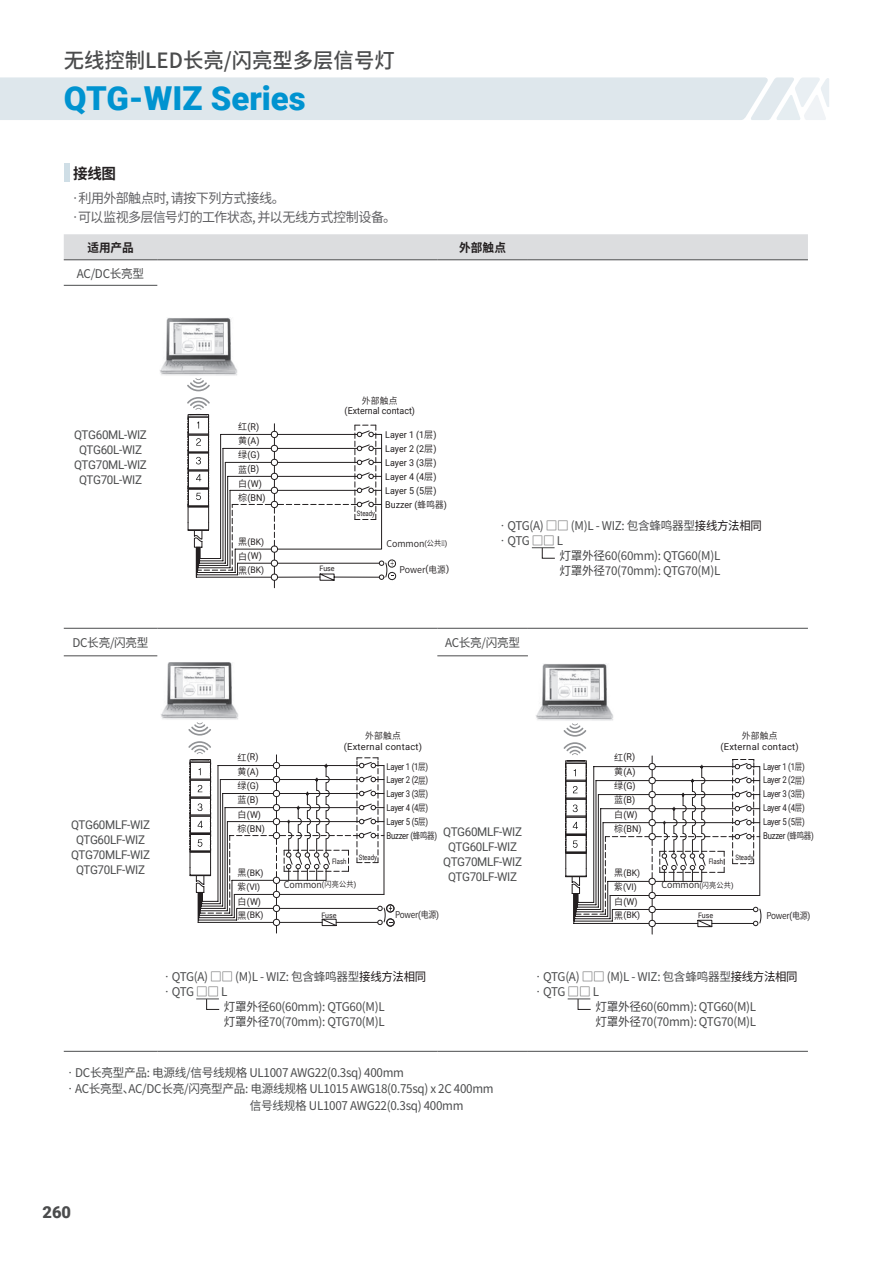
<style>
.page{position:relative;width:893px;height:1263px;background:#fff}
.page>*{position:absolute;margin:0;border:0;box-sizing:border-box;transform-origin:0 0}
.t1{font:900 33px "Roboto";color:#0093d0}
.t2{font:500 21px "Source Han Sans CN";color:#4b4c4d}
.t3{font:900 16.5px "Roboto";color:#4b4c4d}
.t4{font:700 15px "Source Han Sans CN";color:#231f20}
.t5{font:13.5px/19.5px "Source Han Sans CN";letter-spacing:-.04em;color:#606063}
.t6{font:12px "Source Han Sans CN";letter-spacing:-.025em;color:#4b4c4d}
.t7{font:12px/15px "Roboto";letter-spacing:-.025em;color:#4b4c4d;text-align:center}
.t8{font:700 12px "Source Han Sans CN";color:#231f20}
.t9{font:9.3px/14.2px "Roboto";letter-spacing:-.005em;color:#231f20;scale:.95 1}
.t10{font:9.3px/13.8px "Roboto";letter-spacing:-.025em;color:#231f20;scale:.82 1}
.t11{font:9.3px "Source Han Sans CN";color:#231f20;scale:.95 1}
.t12{font:9.3px "Roboto";letter-spacing:.025em;color:#231f20}
.t13{font:9.3px "Source Han Sans CN";color:#231f20;scale:.88 1}
.t14{font:9px/14.4px "Roboto";color:#231f20;scale:.95 1}
.t15{font:9px "Source Han Sans CN";letter-spacing:.025em;color:#231f20}
.t16{font:7.5px "Roboto";color:#231f20;scale:.8 1}
.t17{font:7.5px "Roboto";color:#231f20;scale:.95 1}
.s1{font-family:"Source Han Sans CN"}
.s2{font-family:"Source Han Sans CN";font-size:9.3px}
.s3{font-family:"Roboto";font-size:7.5px}
.s4{font-size:7.8px}
.s5{font-family:"Roboto"}
.s6{color:#1a1415}
.s7{color:#3e3e3f}
</style>
<div class="page">
<div style="left:64px;top:234px;width:744px;height:25px;background:#dcdddf"></div>
<hr style="left:64px;top:285px;width:93px;height:1px;background:#4b4c4d">
<hr style="left:64px;top:655px;width:93px;height:1px;background:#4b4c4d">
<hr style="left:437px;top:655px;width:91px;height:1px;background:#4b4c4d">
<hr style="left:157px;top:628px;width:280px;height:1px;background:#4b4c4d">
<hr style="left:528px;top:628px;width:280px;height:1px;background:#4b4c4d">
<hr style="left:64px;top:628px;width:93px;height:1px;background:#4b4c4d">
<hr style="left:437px;top:628px;width:91px;height:1px;background:#4b4c4d">
<hr style="left:64px;top:259px;width:93px;height:1px;background:#4b4c4d">
<hr style="left:157px;top:259px;width:280px;height:1px;background:#4b4c4d">
<hr style="left:437px;top:259px;width:91px;height:1px;background:#4b4c4d">
<hr style="left:528px;top:259px;width:280px;height:1px;background:#4b4c4d">
<hr style="left:157px;top:1051px;width:280px;height:1px;background:#4b4c4d">
<hr style="left:528px;top:1051px;width:280px;height:1px;background:#4b4c4d">
<hr style="left:64px;top:1051px;width:93px;height:1px;background:#4b4c4d">
<hr style="left:437px;top:1051px;width:91px;height:1px;background:#4b4c4d">
<div style="left:64px;top:163px;width:5px;height:18px;background:#cfdee6"></div>
<svg style="left:532px;top:547px;width:23px;height:12px"></svg>
<svg style="left:196px;top:998px;width:24px;height:12px"></svg>
<svg style="left:568px;top:998px;width:23px;height:12px"></svg>
<img style="left:161px;top:662px;width:77px;height:58px">
<svg style="left:188px;top:741px;width:207px;height:192px"></svg>
<svg style="left:188px;top:722px;width:23px;height:13px"></svg>
<img style="left:160px;top:318px;width:77px;height:58px">
<svg style="left:187px;top:397px;width:209px;height:191px"></svg>
<svg style="left:187px;top:378px;width:23px;height:13px"></svg>
<img style="left:536px;top:663px;width:77px;height:58px">
<svg style="left:564px;top:723px;width:197px;height:211px"></svg>
<svg style="left:0;top:77px;width:829px;height:43px;background:#dfe8ed"></svg>
<h2 class="t2" style="left:64px;top:49px;width:332px">无线控制LED长亮/闪亮型多层信号灯</h2>
<h1 class="t1" style="left:64px;top:75px;width:243px">QTG-WIZ Series</h1>
<p class="t4" style="left:73px;top:165px;width:44px">接线图</p>
<p class="t5" style="left:69px;top:188px;width:328px">ㆍ利用外部触点时, 请按下列方式接线。<br>ㆍ可以监视多层信号灯的工作状态, 并以无线方式控制设备。</p>
<p class="t8" style="left:87px;top:241px;width:48px">适用产品</p>
<p class="t8" style="left:459px;top:241px;width:48px">外部触点</p>
<p class="t6" style="left:77px;top:267px;width:69px">AC/DC长亮型</p>
<p class="t7" style="left:74px;top:427px;width:74px">QTG60ML-WIZ<br>QTG60L-WIZ<br>QTG70ML-WIZ<br>QTG70L-WIZ</p>
<p class="t9" style="left:238px;top:419px;width:30px"><span class="s1">红</span>(R)<span class="s1">黄</span>(A)<span class="s1">绿</span>(G)<span class="s1">蓝</span>(B)<span class="s1">白</span>(W)<span class="s1">棕</span>(BN)</p>
<p class="t14" style="left:238px;top:534px;width:29px"><span class="s2">黑</span>(BK)</p>
<p class="t9" style="left:238px;top:548px;width:26px"><span class="s1">白</span>(W)</p>
<p class="t14" style="left:238px;top:562px;width:29px"><span class="s2">黑</span>(BK)</p>
<p class="t15" style="left:362px;top:396px;width:37px">外部触点</p>
<p class="t9" style="left:345px;top:404px;width:76px">(External contact)</p>
<p class="t16" style="left:357px;top:508px;width:24px">Steady</p>
<p class="t9" style="left:385px;top:427px;width:66px">Layer 1 (1<span class="s1">层</span>)<br>Layer 2 (2<span class="s1">层</span>)<br>Layer 3 (3<span class="s1">层</span>)<br>Layer 4 (4<span class="s1">层</span>)<br>Layer 5 (5<span class="s1">层</span>)<br>Buzzer (<span class="s1">蜂鸣器</span>)</p>
<p class="t11" style="left:386px;top:538px;width:66px">Common<span class="s3">(</span><span class="s4">公共</span><span class="s3">端)</span></p>
<p class="t17" style="left:319px;top:563px;width:18px">Fuse</p>
<p class="t11" style="left:399px;top:564px;width:54px">Power<span class="s5">(</span>电源<span class="s5">)</span></p>
<p class="t6" style="left:497px;top:519px;width:266px">ㆍQTG(A) □□ (M)L - WIZ: 包含蜂鸣器型<span class="s6">接线方法相同</span></p>
<p class="t6" style="left:497px;top:534px;width:68px">ㆍQTG □□ L</p>
<p class="t6" style="left:560px;top:549px;width:162px"><span class="s7">灯罩外径</span>60(60mm): QTG60(M)L</p>
<p class="t6" style="left:560px;top:564px;width:162px"><span class="s7">灯罩外径</span>70(70mm): QTG70(M)L</p>
<p class="t6" style="left:72px;top:636px;width:78px">DC长亮/闪亮型</p>
<p class="t6" style="left:445px;top:636px;width:77px">AC长亮/闪亮型</p>
<p class="t15" style="left:365px;top:731px;width:37px">外部触点</p>
<p class="t12" style="left:344px;top:740px;width:80px">(External contact)</p>
<p class="t15" style="left:742px;top:731px;width:37px">外部触点</p>
<p class="t12" style="left:720px;top:740px;width:80px">(External contact)</p>
<p class="t9" style="left:238px;top:750px;width:30px"><span class="s1">红</span>(R)<span class="s1">黄</span>(A)<span class="s1">绿</span>(G)<span class="s1">蓝</span>(B)<span class="s1">白</span>(W)<span class="s1">棕</span>(BN)</p>
<p class="t14" style="left:238px;top:865px;width:29px"><span class="s2">黑</span>(BK)<span class="s2">紫</span>(VI)</p>
<p class="t9" style="left:238px;top:894px;width:26px"><span class="s1">白</span>(W)</p>
<p class="t14" style="left:238px;top:908px;width:29px"><span class="s2">黑</span>(BK)</p>
<p class="t9" style="left:614px;top:750px;width:30px"><span class="s1">红</span>(R)<span class="s1">黄</span>(A)<span class="s1">绿</span>(G)<span class="s1">蓝</span>(B)<span class="s1">白</span>(W)<span class="s1">棕</span>(BN)</p>
<p class="t14" style="left:614px;top:865px;width:29px"><span class="s2">黑</span>(BK)<span class="s2">紫</span>(VI)</p>
<p class="t9" style="left:614px;top:894px;width:26px"><span class="s1">白</span>(W)</p>
<p class="t14" style="left:614px;top:908px;width:29px"><span class="s2">黑</span>(BK)</p>
<p class="t10" style="left:386px;top:759px;width:63px">Layer 1 (1<span class="s1">层</span>)<br>Layer 2 (2<span class="s1">层</span>)<br>Layer 3 (3<span class="s1">层</span>)<br>Layer 4 (4<span class="s1">层</span>)<br>Layer 5 (5<span class="s1">层</span>)<br>Buzzer (<span class="s1">蜂鸣器</span>)</p>
<p class="t10" style="left:763px;top:759px;width:63px">Layer 1 (1<span class="s1">层</span>)<br>Layer 2 (2<span class="s1">层</span>)<br>Layer 3 (3<span class="s1">层</span>)<br>Layer 4 (4<span class="s1">层</span>)<br>Layer 5 (5<span class="s1">层</span>)<br>Buzzer (<span class="s1">蜂鸣器</span>)</p>
<p class="t7" style="left:71px;top:816px;width:80px">QTG60MLF-WIZ<br>QTG60LF-WIZ<br>QTG70MLF-WIZ<br>QTG70LF-WIZ</p>
<p class="t7" style="left:443px;top:824px;width:80px">QTG60MLF-WIZ<br>QTG60LF-WIZ<br>QTG70MLF-WIZ<br>QTG70LF-WIZ</p>
<p class="t16" style="left:359px;top:852px;width:24px">Steady</p>
<p class="t16" style="left:735px;top:852px;width:24px">Steady</p>
<p class="t16" style="left:332px;top:856px;width:20px">Flash</p>
<p class="t16" style="left:709px;top:856px;width:20px">Flash</p>
<p class="t11" style="left:284px;top:879px;width:78px">Common<span class="s3">(</span><span class="s4">闪亮公共</span><span class="s3">)</span></p>
<p class="t11" style="left:661px;top:880px;width:78px">Common<span class="s3">(</span><span class="s4">闪亮公共</span><span class="s3">)</span></p>
<p class="t17" style="left:321px;top:910px;width:18px">Fuse</p>
<p class="t13" style="left:395px;top:909px;width:51px">Power<span class="s5">(</span>电源<span class="s5">)</span></p>
<p class="t17" style="left:698px;top:910px;width:18px">Fuse</p>
<p class="t13" style="left:766px;top:911px;width:51px">Power<span class="s5">(</span>电源<span class="s5">)</span></p>
<p class="t6" style="left:161px;top:970px;width:266px">ㆍQTG(A) □□ (M)L - WIZ: 包含蜂鸣器型<span class="s6">接线方法相同</span></p>
<p class="t6" style="left:161px;top:985px;width:68px">ㆍQTG □□ L</p>
<p class="t6" style="left:224px;top:1000px;width:162px"><span class="s7">灯罩外径</span>60(60mm): QTG60(M)L</p>
<p class="t6" style="left:224px;top:1015px;width:162px"><span class="s7">灯罩外径</span>70(70mm): QTG70(M)L</p>
<p class="t6" style="left:65px;top:1065px;width:341px">ㆍDC长亮型产品: 电源线/信号线规格 UL1007 AWG22(0.3sq) 400mm</p>
<p class="t6" style="left:65px;top:1082px;width:430px">ㆍAC长亮型、AC/DC长亮/闪亮型产品: 电源线规格 UL1015 AWG18(0.75sq) x 2C 400mm</p>
<p class="t6" style="left:250px;top:1098px;width:215px">信号线规格 UL1007 AWG22(0.3sq) 400mm</p>
<h3 class="t3" style="left:43px;top:1200px;width:30px">260</h3>
<p class="t6" style="left:533px;top:970px;width:266px">ㆍQTG(A) □□ (M)L - WIZ: 包含蜂鸣器型<span class="s6">接线方法相同</span></p>
<p class="t6" style="left:533px;top:985px;width:68px">ㆍQTG □□ L</p>
<p class="t6" style="left:595px;top:1000px;width:162px"><span class="s7">灯罩外径</span>60(60mm): QTG60(M)L</p>
<p class="t6" style="left:595px;top:1015px;width:162px"><span class="s7">灯罩外径</span>70(70mm): QTG70(M)L</p>
</div>
